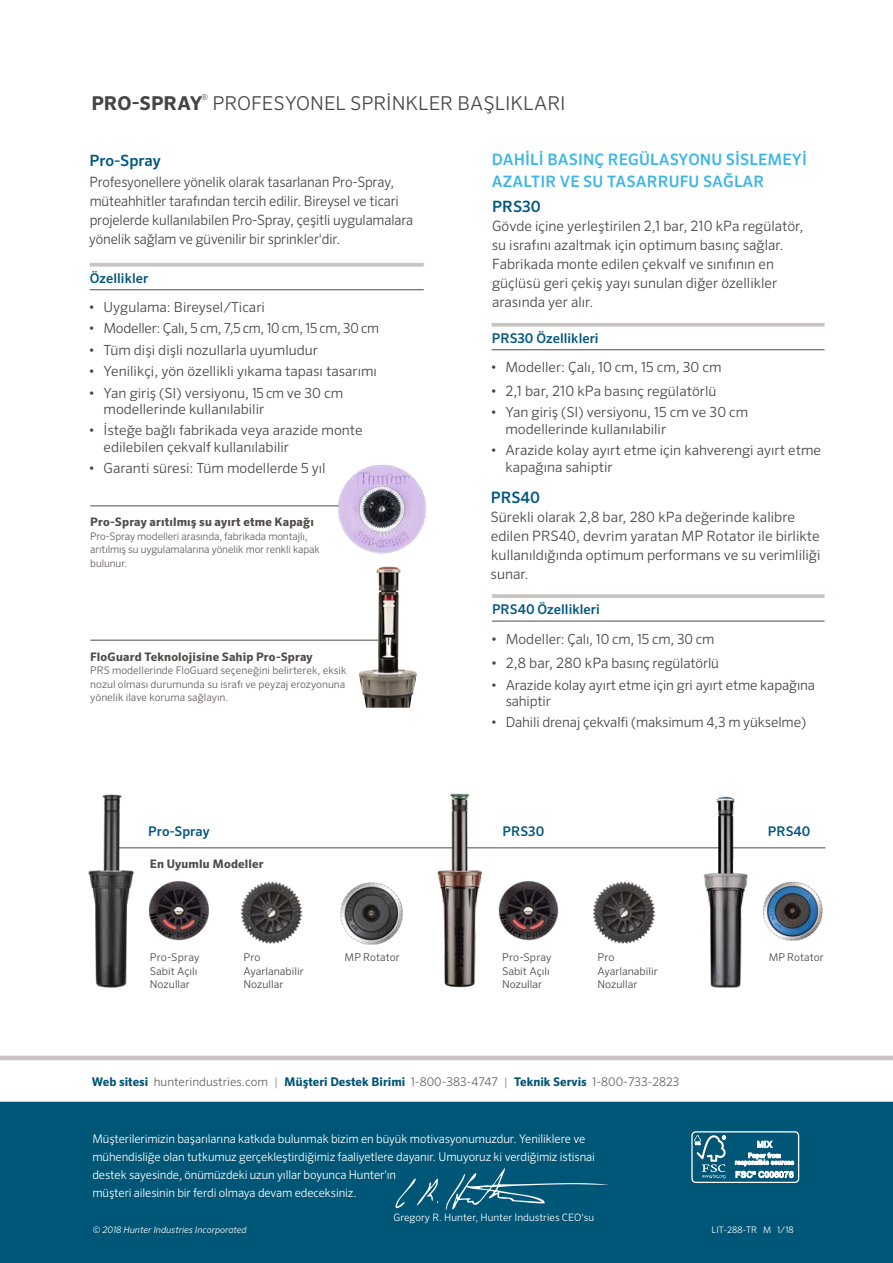
<style>
.page{position:relative;width:893px;height:1263px;background:#fff}
.page>*{position:absolute;margin:0;border:0;box-sizing:border-box;transform-origin:0 0}
.t1{font:300 19.05px "Sero Pro";color:#454545}
.t2{font:700 19.05px "Sero Pro";letter-spacing:-.005em;color:#454545}
.t3{font:500 15.75px/21.8px "Sero Pro";letter-spacing:.01em;color:#3ab5e7}
.t4{font:500 15.75px "Sero Pro";color:#00577f}
.t5{font:500 15.6px "Sero Pro";color:#00577f}
.t6{font:300 14.25px/19.2px "Sero Pro";color:#454545}
.t7{font:300 14.25px/19px "Sero Pro";color:#454545;scale:.95 1}
.t8{font:300 13.95px/16.5px "Sero Pro";color:#454545}
.t9{font:300 13.95px "Sero Pro";letter-spacing:-.025em;color:#454545}
.t10{font:500 13.5px "Sero Pro";color:#00577f}
.t11{font:500 13.35px "Sero Pro";color:#00577f}
.t12{font:300 12px/18px "Sero Pro";letter-spacing:-.01em;color:#fff}
.t13{font:300 12px "Sero Pro";color:#68625e}
.t14{font:700 11.7px "Sero Pro";letter-spacing:.015em;color:#504d49}
.t15{font:300 10.65px/13.5px "Sero Pro";color:#454545}
.t16{font:300 10.5px/13.5px "Sero Pro";color:#615d59}
.t17{font:300 10.2px "Sero Pro";color:#fff}
.t18{font:italic 300 9px "Sero Pro";color:#fff}
.t19{font:300 9px "Sero Pro";color:#fff}
.t20{font:300 8.1px "Sero Pro";color:#454545}
.s1{font-size:14.25px}
.s2{font-weight:700;color:#005676}
.s3{color:#908a86}
</style>
<div class="page">
<hr style="left:0;top:1056px;width:893px;height:4px;background:#c9c4c2">
<div style="left:0;top:1102px;width:893px;height:161px;background:#005676"></div>
<div style="left:691px;top:1131px;width:108px;height:52px;border:1px solid #fff;border-radius:4px"></div>
<svg style="left:694px;top:1135px;width:32px;height:43px"></svg>
<svg style="left:757px;top:1141px;width:15px;height:6px"></svg>
<svg style="left:735px;top:1153px;width:59px;height:25px"></svg>
<svg style="left:446px;top:1168px;width:163px;height:42px"></svg>
<svg style="left:396px;top:1178px;width:42px;height:30px"></svg>
<svg style="left:90px;top:263px;width:334px;height:4px"></svg>
<hr style="left:90px;top:289px;width:334px;height:1px;background:#504d49">
<svg style="left:492px;top:323px;width:332px;height:4px"></svg>
<hr style="left:492px;top:349px;width:332px;height:1px;background:#504d49">
<svg style="left:492px;top:594px;width:332px;height:4px"></svg>
<hr style="left:492px;top:621px;width:332px;height:1px;background:#504d49">
<img style="left:340px;top:882px;width:63px;height:62px">
<img style="left:148px;top:881px;width:61px;height:59px">
<img style="left:498px;top:881px;width:60px;height:59px">
<img style="left:241px;top:881px;width:62px;height:62px">
<img style="left:593px;top:881px;width:62px;height:62px">
<img style="left:763px;top:881px;width:60px;height:60px">
<hr style="left:112px;top:847px;width:713px;height:1px;background:#504d49">
<img style="left:88px;top:794px;width:53px;height:194px">
<img style="left:431px;top:793px;width:57px;height:195px">
<img style="left:699px;top:796px;width:57px;height:192px">
<hr style="left:90px;top:506px;width:249px;height:1px;background:#504d49">
<img style="left:330px;top:465px;width:97px;height:89px">
<hr style="left:90px;top:640px;width:302px;height:1px;background:#504d49">
<img style="left:366px;top:566px;width:24px;height:104px">
<h1 class="t2" style="left:91px;top:91px;width:112px">PRO-SPRAY</h1>
<p class="t20" style="left:201px;top:92px;width:8px">®</p>
<h1 class="t1" style="left:212px;top:91px;width:355px">PROFESYONEL SPRINKLER BAŞLIKLARI</h1>
<p class="t5" style="left:90px;top:151px;width:73px">Pro-Spray</p>
<p class="t7" style="left:89px;top:172px;width:343px">Profesyonellere yönelik olarak tasarlanan Pro-Spray, müteahhitler tarafından tercih edilir. Bireysel ve ticari projelerde kullanılabilen Pro-Spray, çeşitli uygulamalara yönelik sağlam ve güvenilir bir sprinkler'dir.</p>
<p class="t10" style="left:90px;top:270px;width:60px">Özellikler</p>
<p class="t8" style="left:89px;top:299px;width:178px">• Uygulama: Bireysel/Ticari</p>
<p class="t9" style="left:89px;top:320px;width:292px">• Modeller: Çalı, 5 сm, 7,5 сm, 10 сm, 15 сm, 30 cm</p>
<p class="t8" style="left:89px;top:341px;width:231px">• Tüm dişi dişli nozullarla uyumludur</p>
<p class="t8" style="left:89px;top:363px;width:290px">• Yenilikçi, yön özellikli yıkama tapası tasarımı</p>
<p class="t8" style="left:104px;top:384px;width:241px;text-indent:-15px">• Yan giriş (SI) versiyonu, 15 сm ve 30 cm modellerinde kullanılabilir</p>
<p class="t8" style="left:104px;top:422px;width:261px;text-indent:-15px">• İ steğe bağlı fabrikada veya arazide monte edilebilen çekvalf kullanılabilir</p>
<p class="t8" style="left:89px;top:460px;width:239px">• Garanti süresi: Tüm modellerde 5 yıl</p>
<p class="t14" style="left:90px;top:515px;width:225px">Pro-Spray arıtılmış su ayırt etme Kapağı</p>
<p class="t16" style="left:90px;top:529px;width:231px">Pro-Spray modelleri arasında, fabrikada montajlı, arıtılmış su uygulamalarına yönelik mor renkli kapak bulunur.</p>
<p class="t14" style="left:90px;top:649px;width:224px">FloGuard Teknolojisine Sahip Pro-Spray</p>
<p class="t16" style="left:90px;top:663px;width:258px">PRS modellerinde FloGuard seçeneğini belirterek, eksik nozul olması durumunda su israfı ve peyzaj erozyonuna yönelik ilave koruma sağlayın.</p>
<p class="t3" style="left:492px;top:149px;width:316px">DAHİLİ BASINÇ REGÜLASYONU SİSLEMEYİ<br>AZALTIR VE SU TASARRUFU SAĞLAR</p>
<p class="t5" style="left:492px;top:197px;width:50px">PRS30</p>
<p class="t6" style="left:492px;top:216px;width:313px">Gövde içine yerleştirilen 2,1 bar, 210 kPa regülatör, su israfını azaltmak için optimum basınç sağlar.<br>Fabrikada monte edilen çekvalf ve sınıfının en güçlüsü geri çekiş yayı sunulan diğer özellikler arasında yer alır.</p>
<p class="t10" style="left:492px;top:330px;width:108px">PRS30 Özellikleri</p>
<p class="t8" style="left:490px;top:359px;width:233px">• Modeller: Çalı, 10 cm, 15 cm, 30 cm</p>
<p class="t8" style="left:490px;top:383px;width:227px"><span class="s1">• 2,1 bar, 210 kPa</span> basınç regülatörlü</p>
<p class="t8" style="left:505px;top:404px;width:244px;text-indent:-15px">• Yan giriş (SI) versiyonu, 15 cm ve 30 cm modellerinde kullanılabilir</p>
<p class="t8" style="left:505px;top:442px;width:317px;text-indent:-15px">• Arazide kolay ayırt etme için kahverengi ayırt etme kapağına sahiptir</p>
<p class="t4" style="left:491px;top:487px;width:51px">PRS40</p>
<p class="t6" style="left:490px;top:507px;width:332px">Sürekli olarak 2,8 bar, 280 kPa değerinde kalibre edilen PRS40, devrim yaratan MP Rotator ile birlikte kullanıldığında optimum performans ve su verimliliği sunar.</p>
<p class="t10" style="left:492px;top:601px;width:109px">PRS40 Özellikleri</p>
<p class="t8" style="left:491px;top:631px;width:225px">• Modeller: Çalı, 10 cm, 15 cm, 30 cm</p>
<p class="t8" style="left:491px;top:655px;width:230px"><span class="s1">• 2,8 bar, 280 kPa</span> basınç regülatörlü</p>
<p class="t8" style="left:506px;top:676px;width:311px;text-indent:-15px">• Arazide kolay ayırt etme için gri ayırt etme kapağına sahiptir</p>
<p class="t8" style="left:491px;top:714px;width:317px">• Dahili drenaj çekvalfi (maksimum 4,3 m yükselme)</p>
<p class="t11" style="left:148px;top:823px;width:63px">Pro-Spray</p>
<p class="t11" style="left:502px;top:823px;width:43px">PRS30</p>
<p class="t11" style="left:768px;top:823px;width:44px">PRS40</p>
<p class="t14" style="left:150px;top:857px;width:115px">En Uyumlu Modeller</p>
<p class="t15" style="left:150px;top:950px;width:51px">Pro-Spray</p>
<p class="t15" style="left:345px;top:951px;width:56px">MP Rotator</p>
<p class="t15" style="left:769px;top:950px;width:56px">MP Rotator</p>
<p class="t15" style="left:150px;top:964px;width:49px">Sabit Açılı<br>Nozullar</p>
<p class="t15" style="left:502px;top:950px;width:51px">Pro-Spray<br>Sabit Açılı<br>Nozullar</p>
<p class="t15" style="left:243px;top:951px;width:62px">Pro<br>Ayarlanabilir<br>Nozullar</p>
<p class="t15" style="left:597px;top:951px;width:62px">Pro<br>Ayarlanabilir<br>Nozullar</p>
<p class="t13" style="left:92px;top:1074px;width:589px"><span class="s2">Web sitesi</span> hunterindustries.com <span class="s3">|</span> <span class="s2">Müşteri Destek Birimi</span> 1-800-383-4747 <span class="s3">|</span> <span class="s2">Teknik Servis</span> 1-800-733-2823</p>
<p class="t12" style="left:92px;top:1130px;width:504px">Müşterilerimizin başarılarına katkıda bulunmak bizim en büyük motivasyonumuzdur. Yeniliklere ve mühendisliğe olan tutkumuz gerçekleştirdiğimiz faaliyetlere dayanır. Umuyoruz ki verdiğimiz istisnai destek sayesinde, önümüzdeki uzun yıllar boyunca Hunter'ın<br>müşteri ailesinin bir ferdi olmaya devam edeceksiniz.</p>
<p class="t17" style="left:394px;top:1211px;width:202px">Gregory R. Hunter, Hunter Industries CEO'su</p>
<p class="t18" style="left:93px;top:1224px;width:155px">© 2018 Hunter Industries Incorporated</p>
<p class="t19" style="left:712px;top:1224px;width:84px">LIT-288-TR M 1/18</p>
</div>
